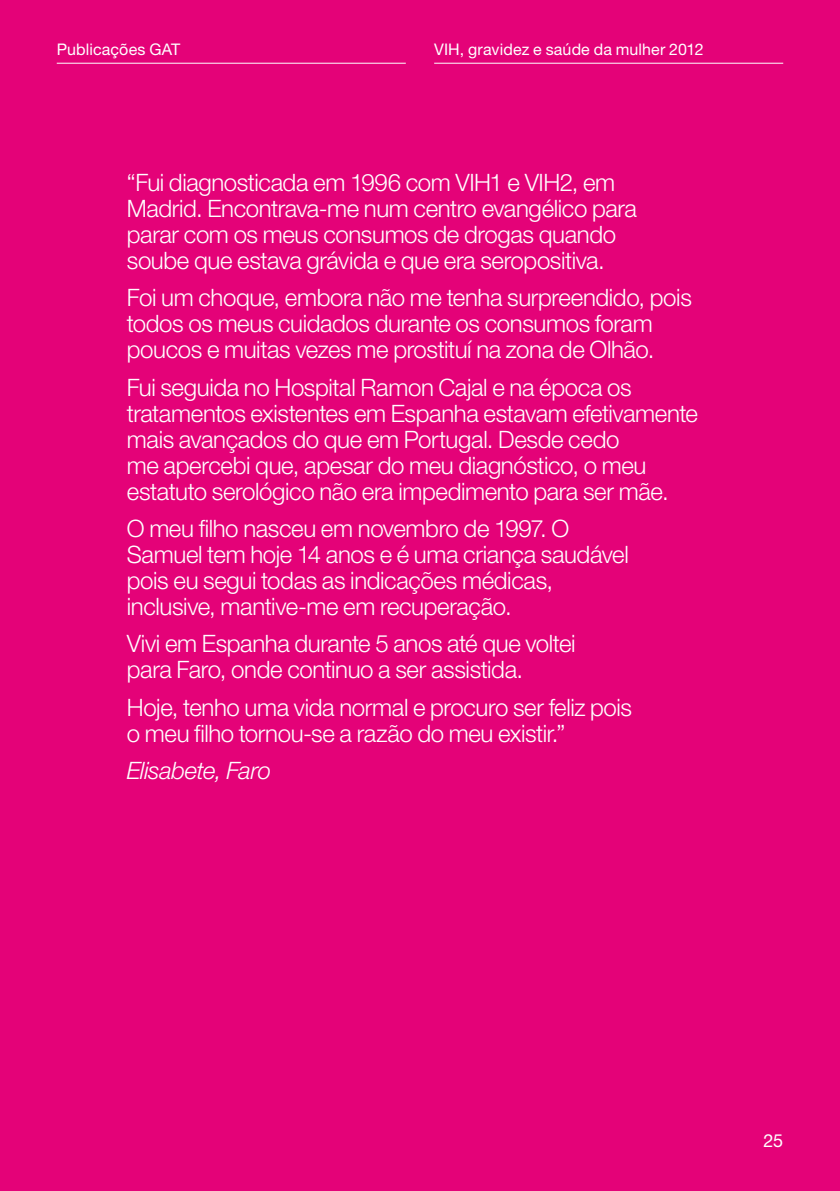
<style>
.page{position:relative;width:840px;height:1191px;background:#fff}
.page>*{position:absolute;margin:0;border:0;box-sizing:border-box;transform-origin:0 0}
.t1{font:300 24px/26px "Helvetica Neue LT Std";letter-spacing:-.015em;color:#fff}
.t2{font:italic 300 24px "Helvetica Neue LT Std";letter-spacing:-.02em;color:#fff}
.t3{font:18px "Helvetica Neue LT Std";color:#fff}
.t4{font:16px "Helvetica Neue LT Std";letter-spacing:.005em;color:#fff}
</style>
<div class="page">
<div style="left:0;top:0;width:839px;height:1191px;background:#e40278"></div>
<hr style="left:57px;top:63px;width:348px;height:1px;background:#fff">
<hr style="left:434px;top:63px;width:348px;height:1px;background:#fff">
<p class="t4" style="left:57px;top:39px;width:125px">Publicações GAT</p>
<p class="t4" style="left:434px;top:39px;width:271px">VIH, gravidez e saúde da mulher 2012</p>
<p class="t1" style="left:127px;top:169px;width:511px">“Fui diagnosticada em 1996 com VIH1 e VIH2, em Madrid. Encontrava-me num centro evangélico para parar com os meus consumos de drogas quando soube que estava grávida e que era seropositiva.</p>
<p class="t1" style="left:127px;top:284px;width:566px">Foi um choque, embora não me tenha surpreendido, pois todos os meus cuidados durante os consumos foram poucos e muitas vezes me prostituí na zona de Olhão.</p>
<p class="t1" style="left:127px;top:373px;width:572px">Fui seguida no Hospital Ramon Cajal e na época os tratamentos existentes em Espanha estavam efetivamente mais avançados do que em Portugal. Desde cedo<br>me apercebi que, apesar do meu diagnóstico, o meu estatuto serológico não era impedimento para ser mãe.</p>
<p class="t1" style="left:127px;top:515px;width:503px">O meu filho nasceu em novembro de 1997. O Samuel tem hoje 14 anos e é uma criança saudável pois eu segui todas as indicações médicas, inclusive, mantive-me em recuperação.</p>
<p class="t1" style="left:127px;top:630px;width:450px">Vivi em Espanha durante 5 anos até que voltei para Faro, onde continuo a ser assistida.</p>
<p class="t1" style="left:127px;top:693px;width:506px">Hoje, tenho uma vida normal e procuro ser feliz pois o meu filho tornou-se a razão do meu existir.”</p>
<p class="t2" style="left:127px;top:756px;width:146px">Elisabete, Faro</p>
<p class="t3" style="left:763px;top:1130px;width:21px">25</p>
</div>
